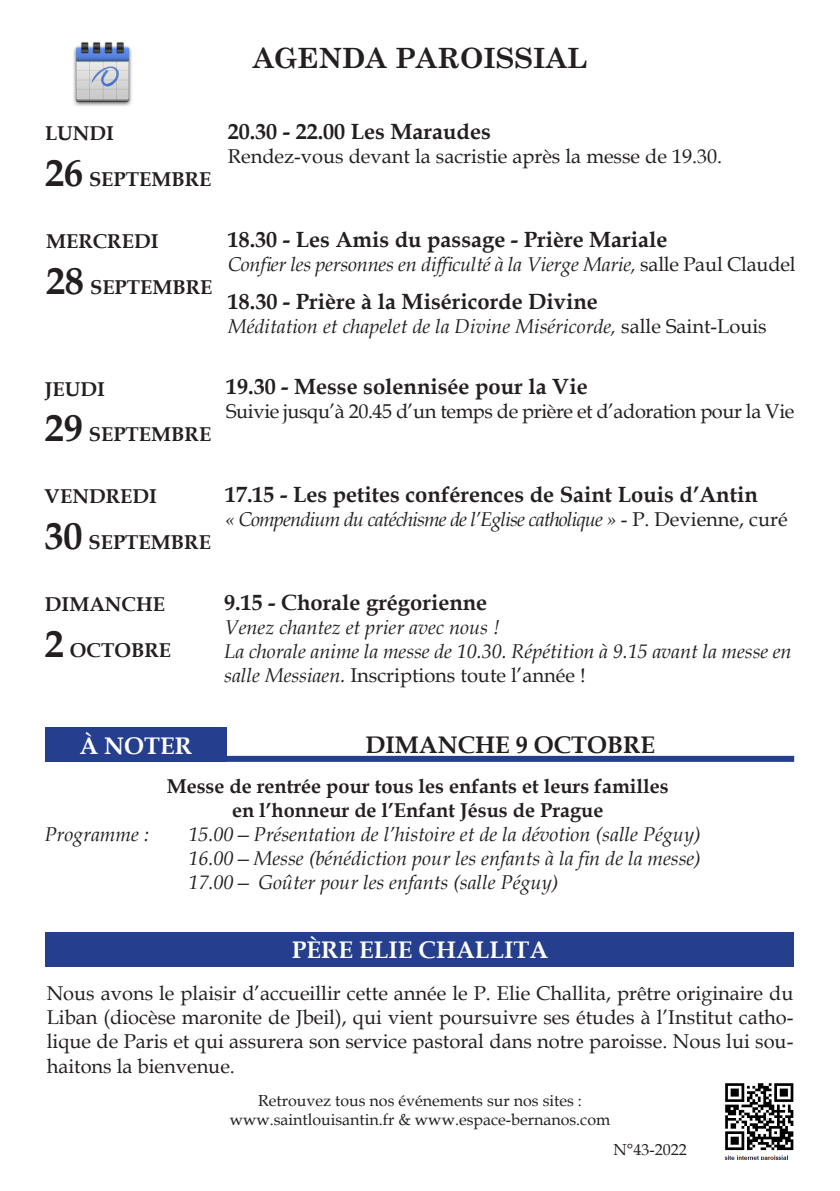
<style>
.page{position:relative;width:840px;height:1191px;background:#fff}
.page>*{position:absolute;margin:0;border:0;box-sizing:border-box;transform-origin:0 0}
.t1{font:700 28px "Century Schoolbook";color:#231f20}
.Agenda_-_annonces_pa{font:700 24px "Book Antiqua";color:#fff}
.Agenda_-_annonces_im{font:700 24px "Book Antiqua";color:#231f20}
.Agenda_-_évènement{font:700 22px "Book Antiqua";color:#231f20}
.Agenda_-_texte{font:italic 20px/24px "Book Antiqua";color:#231f20}
.Couplet_des_chants{font:20px/24px "Book Antiqua";color:#231f20;text-align:justify}
.Couplet_des_chants-2{font:700 20px "Book Antiqua";color:#231f20}
.Couplet_des_chants-3{font:italic 20px "Book Antiqua";color:#231f20}
.Agenda_-_texte-2{font:italic 20px "Book Antiqua";letter-spacing:-.04em;color:#231f20}
.Agenda_-_texte-3{font:20px "Book Antiqua";letter-spacing:-.02em;color:#231f20}
.Agenda_-_texte-4{font:20px "Book Antiqua";color:#231f20}
.Couplet_des_chants-4{font:16px "Book Antiqua";color:#231f20}
.s1{font-size:38px}
.s2{font-style:normal}
</style>
<div class="page">
<img style="left:724px;top:1083px;width:70px;height:76px">
<img style="left:73px;top:42px;width:59px;height:64px">
<div style="left:45px;top:728px;width:181px;height:34px;background:#253f8e"></div>
<div style="left:226px;top:756px;width:567px;height:6px;background:#253f8e"></div>
<div style="left:46px;top:932px;width:747px;height:34px;background:#253f8e"></div>
<p class="t1" style="left:252px;top:36px;width:336px">AGENDA PAROISSIAL</p>
<p class="Couplet_des_chants-2" style="left:45px;top:120px;width:70px">LUNDI</p>
<p class="Couplet_des_chants-2" style="left:45px;top:165px;width:168px"><span class="s1">26</span> SEPTEMBRE</p>
<p class="Agenda_-_évènement" style="left:228px;top:116px;width:264px">20.30 - 22.00 Les Maraudes</p>
<p class="Agenda_-_texte-4" style="left:228px;top:142px;width:495px">Rendez-vous devant la sacristie après la messe de 19.30.</p>
<p class="Couplet_des_chants-2" style="left:46px;top:228px;width:114px">MERCREDI</p>
<p class="Couplet_des_chants-2" style="left:46px;top:273px;width:168px"><span class="s1">28</span> SEPTEMBRE</p>
<p class="Agenda_-_évènement" style="left:228px;top:224px;width:441px">18.30 - Les Amis du passage - Prière Mariale</p>
<p class="Agenda_-_texte" style="left:228px;top:251px;width:569px">Confier les personnes en difficulté à la Vierge Marie, <span class="s2">salle Paul Claudel</span></p>
<p class="Agenda_-_évènement" style="left:228px;top:286px;width:371px">18.30 - Prière à la Miséricorde Divine</p>
<p class="Agenda_-_texte" style="left:228px;top:314px;width:540px">Méditation et chapelet de la Divine Miséricorde, <span class="s2">salle Saint-Louis</span></p>
<p class="Couplet_des_chants-2" style="left:45px;top:375px;width:61px">JEUDI</p>
<p class="Couplet_des_chants-2" style="left:45px;top:421px;width:168px"><span class="s1">29</span> SEPTEMBRE</p>
<p class="Agenda_-_évènement" style="left:226px;top:372px;width:363px">19.30 - Messe solennisée pour la Vie</p>
<p class="Agenda_-_texte-3" style="left:226px;top:397px;width:569px">Suivie jusqu’à 20.45 d’un temps de prière et d’adoration pour la Vie</p>
<p class="Couplet_des_chants-2" style="left:45px;top:483px;width:114px">VENDREDI</p>
<p class="Couplet_des_chants-2" style="left:45px;top:528px;width:168px"><span class="s1">30</span> SEPTEMBRE</p>
<p class="Agenda_-_évènement" style="left:225px;top:479px;width:534px">17.15 - Les petites conférences de Saint Louis d’Antin</p>
<p class="Agenda_-_texte-2" style="left:225px;top:505px;width:563px">« Compendium du catéchisme de l’Eglise catholique » <span class="s2">- P. Devienne, curé</span></p>
<p class="Couplet_des_chants-2" style="left:45px;top:590px;width:121px">DIMANCHE</p>
<p class="Couplet_des_chants-2" style="left:45px;top:636px;width:128px"><span class="s1">2</span> OCTOBRE</p>
<p class="Agenda_-_évènement" style="left:224px;top:587px;width:264px">9.15 - Chorale grégorienne</p>
<p class="Agenda_-_texte" style="left:224px;top:614px;width:277px">Venez chantez et prier avec nous !</p>
<p class="Agenda_-_texte" style="left:224px;top:638px;width:568px">La chorale anime la messe de 10.30. Répétition à 9.15 avant la messe en salle Messiaen. <span class="s2">Inscriptions toute l’année !</span></p>
<p class="Agenda_-_annonces_pa" style="left:79px;top:729px;width:114px">À NOTER</p>
<p class="Agenda_-_annonces_im" style="left:365px;top:729px;width:291px">DIMANCHE 9 OCTOBRE</p>
<p class="Couplet_des_chants-2" style="left:167px;top:773px;width:503px">Messe de rentrée pour tous les enfants et leurs familles</p>
<p class="Couplet_des_chants-2" style="left:232px;top:797px;width:373px">en l’honneur de l’Enfant Jésus de Prague</p>
<p class="Couplet_des_chants-3" style="left:44px;top:820px;width:106px">Programme :</p>
<p class="Couplet_des_chants-3" style="left:188px;top:820px;width:513px">15.00—Présentation de l’histoire et de la dévotion (salle Péguy)</p>
<p class="Couplet_des_chants-3" style="left:188px;top:844px;width:513px">16.00—Messe (bénédiction pour les enfants à la fin de la messe)</p>
<p class="Couplet_des_chants-3" style="left:188px;top:868px;width:371px">17.00— Goûter pour les enfants (salle Péguy)</p>
<p class="Agenda_-_annonces_pa" style="left:292px;top:933px;width:257px">PÈRE ELIE CHALLITA</p>
<p class="Couplet_des_chants" style="left:47px;top:981px;width:747px">Nous avons le plaisir d’accueillir cette année le P. Elie Challita, prêtre originaire du Liban (diocèse maronite de Jbeil), qui vient poursuivre ses études à l’Institut catho&shy;lique de Paris et qui assurera son service pastoral dans notre paroisse. Nous lui sou&shy;haitons la bienvenue.</p>
<p class="Couplet_des_chants-4" style="left:258px;top:1089px;width:325px">Retrouvez tous nos événements sur nos sites :</p>
<p class="Couplet_des_chants-4" style="left:229px;top:1108px;width:382px">www.saintlouisantin.fr &amp; www.espace-bernanos.com</p>
<p class="Couplet_des_chants-4" style="left:613px;top:1138px;width:75px">N°43-2022</p>
</div>
